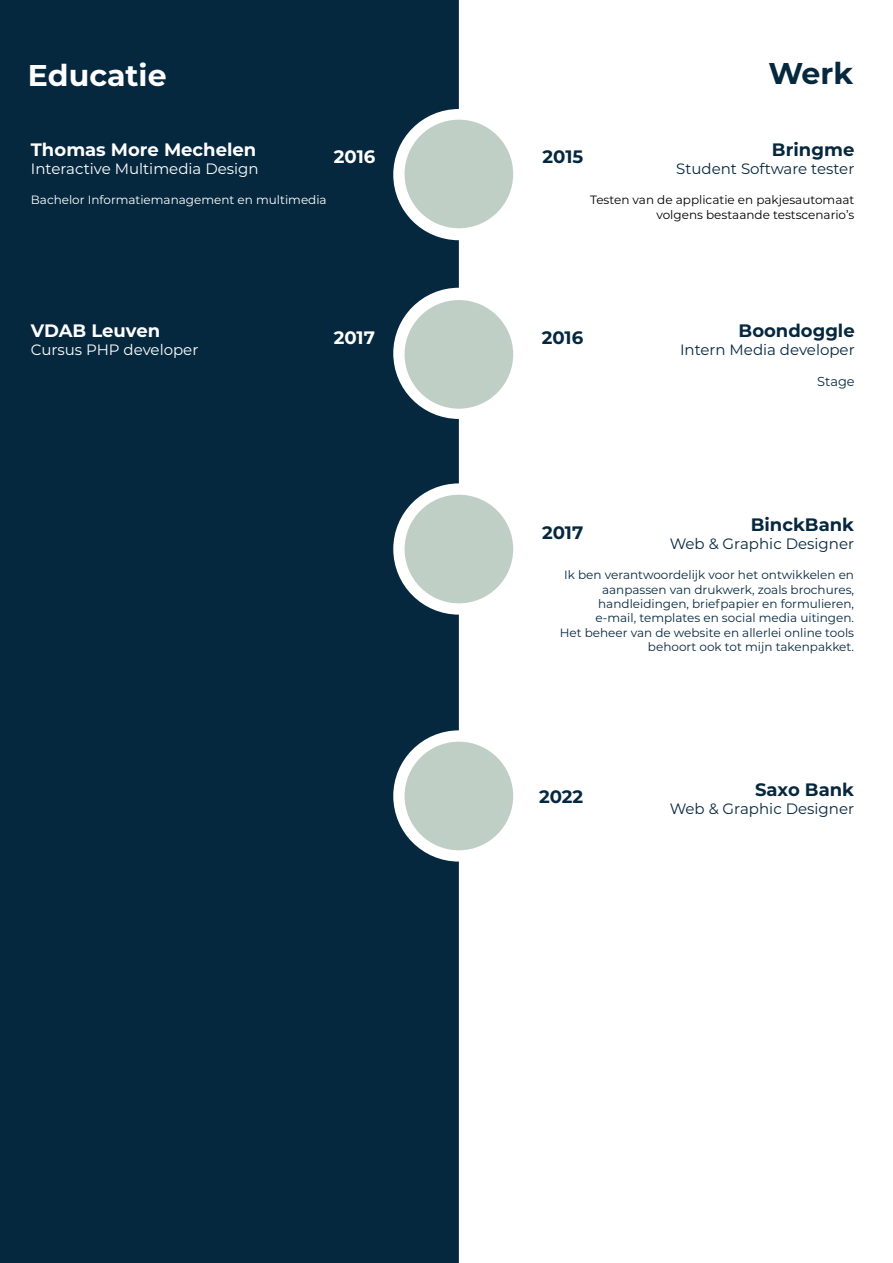
<style>
.page{position:relative;width:893px;height:1263px;background:#fff}
.page>*{position:absolute;margin:0;border:0;box-sizing:border-box;transform-origin:0 0}
.t1{font:700 30px "Montserrat";color:#fff}
.t2{font:700 30px "Montserrat";color:#06283f}
.t3{font:700 18px "Montserrat";color:#06283f}
.t4{font:700 18px "Montserrat";color:#fff}
.t5{font:15px "Montserrat";color:#06283f}
.t6{font:15px "Montserrat";color:#fff}
.t7{font:12.9px "Montserrat";color:#06283f}
.t8{font:12px/14.4px "Montserrat";color:#06283f;text-align:right}
.t9{font:12px/14.4px "Montserrat";color:#000;text-align:right}
.t10{font:12px "Montserrat";color:#fff}
</style>
<div class="page">
<div style="left:0;top:0;width:459px;height:1263px;background:#06283f"></div>
<div style="left:405px;top:495px;width:108px;height:108px;background:#c0cfc6;border-radius:50%"></div>
<div style="left:405px;top:742px;width:108px;height:108px;background:#c0cfc6;border-radius:50%"></div>
<div style="left:405px;top:300px;width:108px;height:109px;background:#c0cfc6;border-radius:50%"></div>
<div style="left:405px;top:120px;width:108px;height:108px;background:#c0cfc6;border-radius:50%"></div>
<h1 class="t1" style="left:28px;top:53px;width:140px">Educatie</h1>
<h1 class="t2" style="left:768px;top:52px;width:86px">Werk</h1>
<h2 class="t4" style="left:31px;top:137px;width:227px">Thomas More Mechelen</h2>
<p class="t6" style="left:31px;top:158px;width:229px">Interactive Multimedia Design</p>
<p class="t10" style="left:31px;top:191px;width:297px">Bachelor Informatiemanagement en multimedia</p>
<h2 class="t4" style="left:334px;top:144px;width:43px">2016</h2>
<h2 class="t4" style="left:31px;top:317px;width:131px">VDAB Leuven</h2>
<p class="t6" style="left:31px;top:339px;width:169px">Cursus PHP developer</p>
<h2 class="t4" style="left:334px;top:324px;width:43px">2017</h2>
<h2 class="t3" style="left:772px;top:137px;width:84px">Bringme</h2>
<p class="t5" style="left:676px;top:159px;width:180px">Student Software tester</p>
<p class="t9" style="left:590px;top:192px;width:266px">Testen van de applicatie en pakjesautomaat volgens bestaande testscenario’s</p>
<h2 class="t3" style="left:542px;top:144px;width:42px">2015</h2>
<h2 class="t3" style="left:542px;top:324px;width:43px">2016</h2>
<h2 class="t3" style="left:739px;top:317px;width:118px">Boondoggle</h2>
<p class="t5" style="left:680px;top:339px;width:176px">Intern Media developer</p>
<p class="t7" style="left:817px;top:372px;width:39px">Stage</p>
<h2 class="t3" style="left:751px;top:512px;width:105px">BinckBank</h2>
<p class="t5" style="left:670px;top:534px;width:186px">Web &amp; Graphic Designer</p>
<p class="t8" style="left:560px;top:567px;width:296px">Ik ben verantwoordelijk voor het ontwikkelen en aanpassen van drukwerk, zoals brochures, handleidingen, briefpapier en formulieren, e-mail, templates en social media uitingen.<br>Het beheer van de website en allerlei online tools behoort ook tot mijn takenpakket.</p>
<h2 class="t3" style="left:542px;top:519px;width:43px">2017</h2>
<h2 class="t3" style="left:539px;top:784px;width:46px">2022</h2>
<h2 class="t3" style="left:755px;top:777px;width:101px">Saxo Bank</h2>
<p class="t5" style="left:670px;top:798px;width:186px">Web &amp; Graphic Designer</p>
</div>
